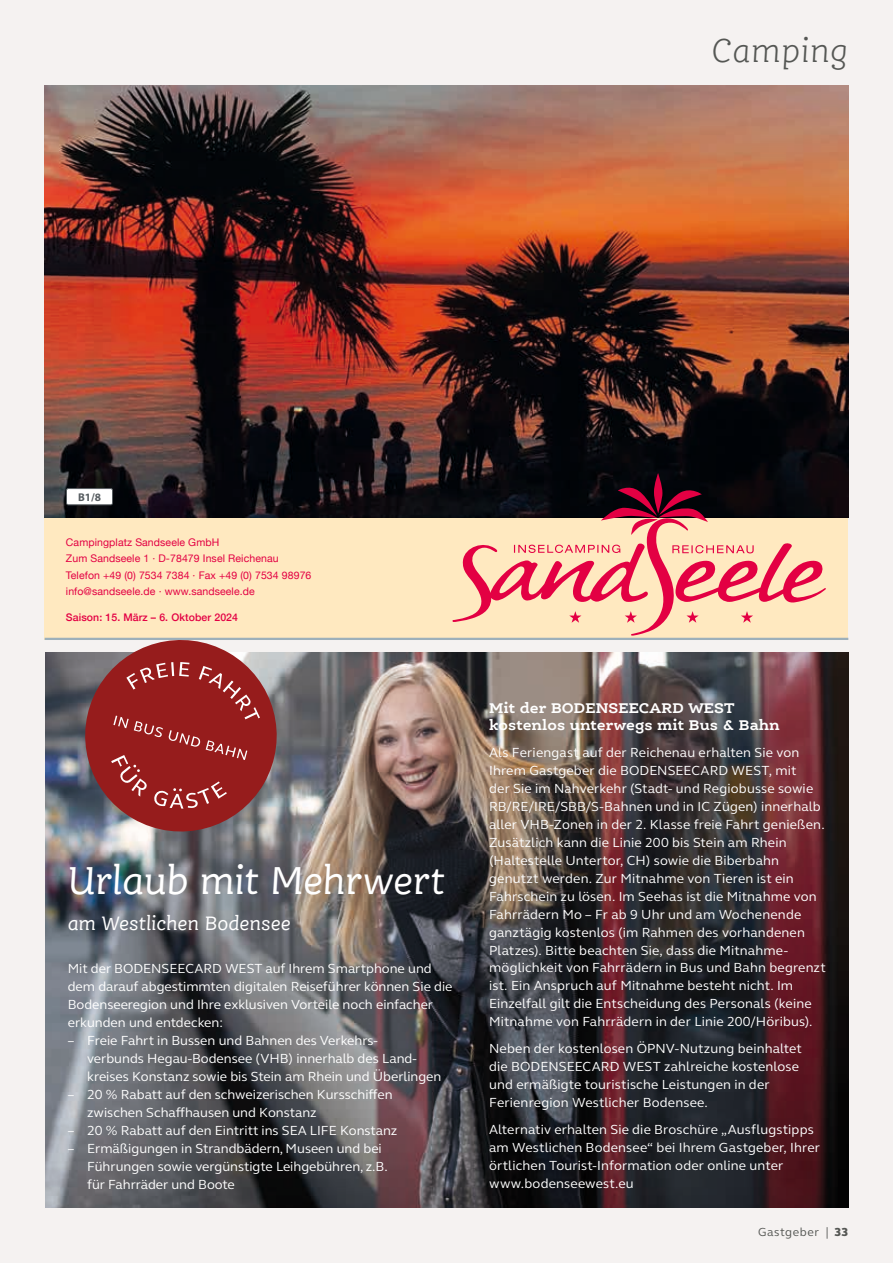
<style>
.page{position:relative;width:893px;height:1263px;background:#f5f2f1}
.page>*{position:absolute;margin:0;border:0;box-sizing:border-box;transform-origin:0 0}
.t1{font:italic 42px "Ernestine Pro";letter-spacing:-.015em;color:#fff}
.t2{font:italic 300 36px "Ernestine Pro";letter-spacing:.01em;color:#555754}
.t3{font:italic 21px "Ernestine Pro";letter-spacing:-.01em;color:#fff}
.t4{font:700 15px/16.5px "Ernestine Pro";color:#fff}
.t5{font:13.5px/18px "FS Elliot";letter-spacing:.005em;color:#fff}
.t6{font:12px "FS Elliot";letter-spacing:.05em;color:#555754}
.t7{font:700 11.25px "Myriad Pro";color:#575d61}
.t8{font:10.5px/16.5px "Helvetica Neue";letter-spacing:.01em;color:#e30043}
.t9{font:500 10.5px "Helvetica Neue";letter-spacing:.01em;color:#e30043}
.s1{font-weight:800}
</style>
<div class="page">
<div style="left:45px;top:478px;width:803px;height:162px;background:#ffe9c0"></div>
<img style="left:45px;top:85px;width:803px;height:432px">
<svg style="left:452px;top:473px;width:374px;height:163px"></svg>
<div style="left:66px;top:489px;width:47px;height:16px;background:#fff;border-radius:2px"></div>
<div style="left:66px;top:488px;width:47px;height:17px;border:1px solid #575d61;border-radius:2px"></div>
<hr style="left:45px;top:638px;width:803px;height:2px;background:#9db0ba">
<img style="left:45px;top:653px;width:803px;height:555px">
<svg style="left:85px;top:640px;width:192px;height:191px;background:#9c4243"></svg>
<h2 class="t2" style="left:711px;top:29px;width:138px">Camping</h2>
<p class="t7" style="left:78px;top:489px;width:25px">B1/8</p>
<p class="t8" style="left:66px;top:534px;width:247px">Campingplatz Sandseele GmbH<br>Zum Sandseele 1 · D-78479 Insel Reichenau Telefon +49 (0) 7534 7384 · Fax +49 (0) 7534 98976 info@sandseele.de · www.sandseele.de</p>
<p class="t9" style="left:66px;top:609px;width:174px">Saison: 15. März – 6. Oktober 2024</p>
<h1 class="t1" style="left:68px;top:855px;width:379px">Urlaub mit Mehrwert</h1>
<h3 class="t3" style="left:68px;top:910px;width:225px">am Westlichen Bodensee</h3>
<p class="t5" style="left:68px;top:959px;width:386px">Mit der BODENSEECARD WEST auf Ihrem Smartphone und dem darauf abgestimmten digitalen Reiseführer können Sie die Bodenseeregion und Ihre exklusiven Vorteile noch einfacher erkunden und entdecken:</p>
<p class="t5" style="left:87px;top:1031px;width:356px;text-indent:-19px">– Freie Fahrt in Bussen und Bahnen des Verkehrs-<br>verbunds Hegau-Bodensee (VHB) innerhalb des Land&shy;kreises Konstanz sowie bis Stein am Rhein und Überlingen</p>
<p class="t5" style="left:87px;top:1084px;width:307px;text-indent:-19px">– 20 % Rabatt auf den schweizerischen Kursschiffen zwischen Schaffhausen und Konstanz</p>
<p class="t5" style="left:68px;top:1120px;width:331px">– 20 % Rabatt auf den Eintritt ins SEA LIFE Konstanz</p>
<p class="t5" style="left:87px;top:1138px;width:302px;text-indent:-19px">– Ermäßigungen in Strandbädern, Museen und bei<br>Führungen sowie vergünstigte Leihgebühren, z.B. für Fahrräder und Boote</p>
<p class="t4" style="left:489px;top:699px;width:292px">Mit der BODENSEECARD WEST kostenlos unterwegs mit Bus &amp; Bahn</p>
<p class="t5" style="left:489px;top:743px;width:338px">Als Feriengast auf der Reichenau erhalten Sie von Ihrem Gastgeber die BODENSEECARD WEST, mit<br>der Sie im Nahverkehr (Stadt- und Regiobusse sowie RB/RE/IRE/SBB/S-Bahnen und in IC Zügen) innerhalb aller VHB-Zonen in der 2. Klasse freie Fahrt genießen.<br>Zusätzlich kann die Linie 200 bis Stein am Rhein (Haltestelle Untertor, CH) sowie die Biberbahn genutzt werden. Zur Mitnahme von Tieren ist ein Fahrschein zu lösen. Im Seehas ist die Mitnahme von Fahrrädern Mo – Fr ab 9 Uhr und am Wochenende ganztägig kostenlos (im Rahmen des vorhandenen Platzes). Bitte beachten Sie, dass die Mitnahme&shy;möglichkeit von Fahrrädern in Bus und Bahn begrenzt ist. Ein Anspruch auf Mitnahme besteht nicht. Im Einzelfall gilt die Entscheidung des Personals (keine Mitnahme von Fahrrädern in der Linie 200/Höribus).</p>
<p class="t5" style="left:489px;top:1039px;width:314px">Neben der kostenlosen ÖPNV-Nutzung beinhaltet die BODENSEECARD WEST zahlreiche kostenlose und ermäßigte touristische Leistungen in der Ferienregion Westlicher Bodensee.</p>
<p class="t5" style="left:489px;top:1120px;width:332px">Alternativ erhalten Sie die Broschüre „Ausflugstipps am Westlichen Bodensee“ bei Ihrem Gastgeber, Ihrer örtlichen Tourist-Information oder online unter www.bodenseewest.eu</p>
<p class="t6" style="left:758px;top:1224px;width:92px">Gastgeber | <span class="s1">33</span></p>
</div>
